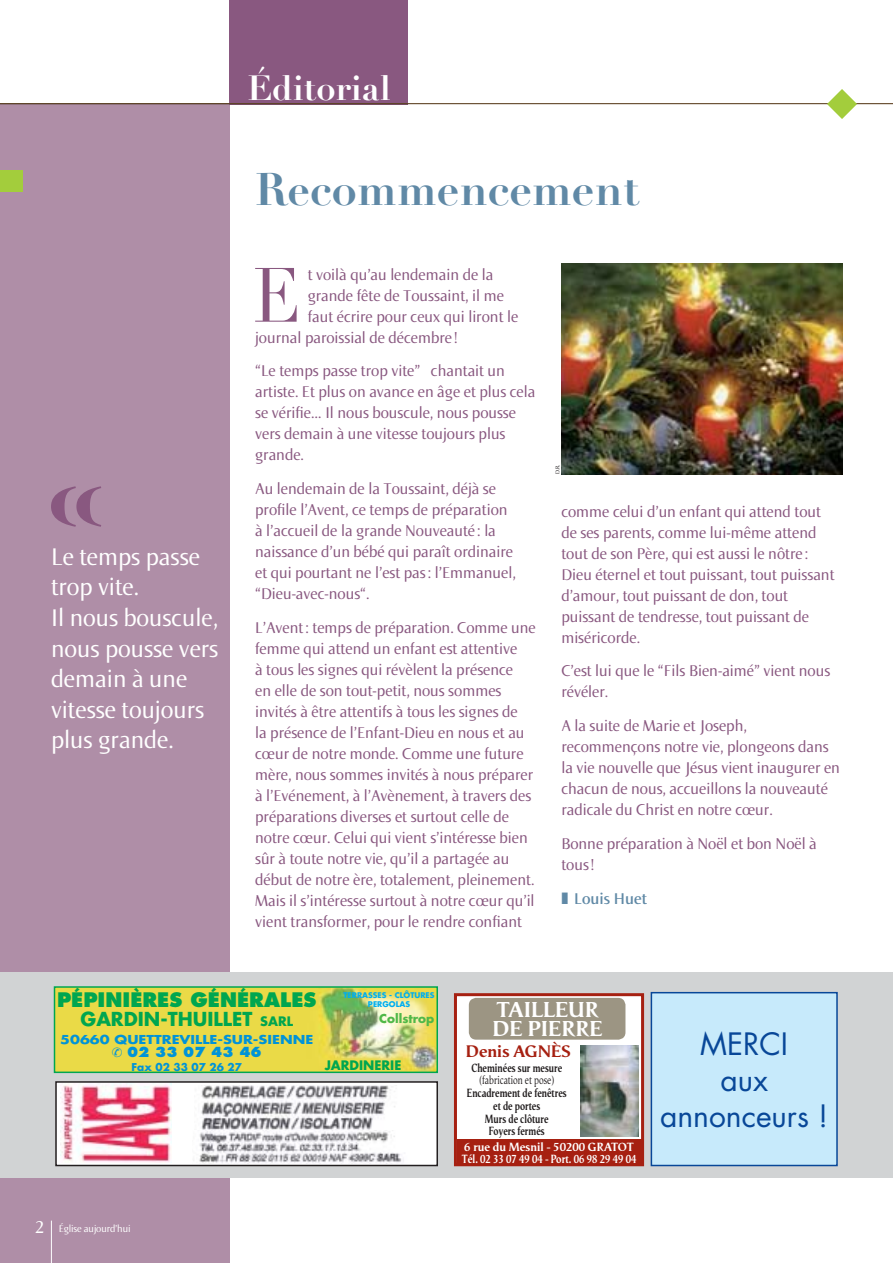
<style>
.page{position:relative;width:893px;height:1263px;background:#fff}
.page>*{position:absolute;margin:0;border:0;box-sizing:border-box;transform-origin:0 0}
.t1{font:75.45px "Didot LH";color:#895880;scale:.9 1}
.t2{font:700 45px "Didot LH";color:#6089a6}
.t3{font:700 34.5px "Didot LH";color:#fff}
.t4{font:30px/36px "Futura";color:#084798;text-align:center}
.t5{font:25.5px/30.6px "Norma";color:#fff}
.t6{font:700 21.75px/19.4px "Vega";color:#fff}
.t7{font:800 19.5px "Futura";color:#00a650}
.t8{font:700 18.75px "Futura";color:#00a650}
.t9{font:700 16.8px "Vega";color:#a62011}
.t10{font:16.5px/21px "Norma";color:#895880}
.t11{font:600 16.5px "Norma";color:#6089a6}
.t12{font:800 13.5px "Futura";color:#0093d8}
.t13{font:700 12.75px "Futura";color:#00a650}
.t14{font:700 12px/12.8px "Vega";color:#231f20;text-align:center;scale:.75 1}
.t15{font:700 12px/12.6px "Vega";color:#fff;scale:.95 1}
.t16{font:700 12px "Futura";color:#0093d8;scale:1.2 1}
.t17{font:12px "Vega";color:#231f20;scale:.75 1}
.t18{font:700 12px "Futura";color:#50b848}
.t19{font:10.5px "Norma";letter-spacing:-.01em;color:#fff}
.t20{font:700 10.5px "Futura";color:#0093d8}
.t21{font:700 7.65px/9.1px "Futura";color:#00aeef;text-align:center}
.t22{font:6px "Norma";color:#231f20}
.s1{font-size:12.75px}
.s2{font-size:18px}
</style>
<div class="page">
<div style="left:0;top:104px;width:230px;height:1159px;background:#af8ea7"></div>
<div style="left:230px;top:0;width:178px;height:104px;background:#895880"></div>
<div style="left:0;top:170px;width:22px;height:21px;background:#a3cd3c"></div>
<hr style="left:51px;top:1221px;width:1px;height:42px;background:#fff">
<hr style="left:0;top:103px;width:893px;height:1px;background:#624729">
<svg style="left:827px;top:89px;width:30px;height:30px"></svg>
<svg style="left:51px;top:486px;width:50px;height:41px"></svg>
<div style="left:0;top:972px;width:893px;height:206px;background:#d1d3d4"></div>
<div style="left:455px;top:995px;width:187px;height:170px;background:#fff"></div>
<div style="left:454px;top:993px;width:190px;height:173px;border:3px solid #a62011"></div>
<img style="left:581px;top:1046px;width:57px;height:90px">
<div style="left:457px;top:1139px;width:184px;height:27px;background:#a62011"></div>
<div style="left:469px;top:998px;width:156px;height:42px;background:#9c9583;border-radius:7px"></div>
<div style="left:56px;top:1082px;width:381px;height:84px;background:#fff"></div>
<div style="left:55px;top:1081px;width:383px;height:85px;border:2px solid #231f20"></div>
<img style="left:192px;top:1131px;width:218px;height:33px">
<img style="left:201px;top:1085px;width:194px;height:45px">
<img style="left:60px;top:1084px;width:111px;height:79px">
<img style="left:57px;top:989px;width:378px;height:81px">
<div style="left:54px;top:986px;width:384px;height:87px;border:2px solid #00a650"></div>
<div style="left:651px;top:993px;width:186px;height:173px;background:#c7eafb"></div>
<div style="left:651px;top:992px;width:187px;height:174px;border:2px solid #084798"></div>
<img style="left:562px;top:264px;width:280px;height:210px">
<h3 class="t3" style="left:247px;top:75px;width:145px">Éditorial</h3>
<h3 class="t5" style="left:51px;top:543px;width:169px">Le temps passe trop vite.<br>Il nous bouscule, nous pousse vers demain à une vitesse toujours plus grande.</h3>
<h2 class="t2" style="left:255px;top:172px;width:386px">Recommencement</h2>
<h1 class="t1" style="left:253px;top:264px;width:55px">E</h1>
<p class="t10" style="left:308px;top:265px;width:187px">t voilà qu’au lendemain de la</p>
<p class="t10" style="left:308px;top:286px;width:198px">grande fête de Toussaint, il me</p>
<p class="t10" style="left:308px;top:307px;width:212px">faut écrire pour ceux qui liront le</p>
<p class="t10" style="left:255px;top:328px;width:204px">journal paroissial de décembre !</p>
<p class="t10" style="left:255px;top:362px;width:282px">“Le temps passe trop vite” chantait un artiste. Et plus on avance en âge et plus cela se vérifie… Il nous bouscule, nous pousse vers demain à une vitesse toujours plus grande.</p>
<p class="t10" style="left:255px;top:480px;width:262px">Au lendemain de la Toussaint, déjà se profile l’Avent, ce temps de préparation à l’accueil de la grande Nouveauté : la naissance d’un bébé qui paraît ordinaire et qui pourtant ne l’est pas : l’Emmanuel, “Dieu-avec-nous“.</p>
<p class="t10" style="left:255px;top:618px;width:282px">L’Avent : temps de préparation. Comme une femme qui attend un enfant est attentive<br>à tous les signes qui révèlent la présence<br>en elle de son tout-petit, nous sommes invités à être attentifs à tous les signes de<br>la présence de l’Enfant-Dieu en nous et au cœur de notre monde. Comme une future mère, nous sommes invités à nous préparer à l’Evénement, à l’Avènement, à travers des préparations diverses et surtout celle de notre cœur. Celui qui vient s’intéresse bien sûr à toute notre vie, qu’il a partagée au début de notre ère, totalement, pleinement.<br>Mais il s’intéresse surtout à notre cœur qu’il vient transformer, pour le rendre confiant</p>
<p class="t22" style="left:555px;top:474px;width:11px;rotate:-90deg">D.R.</p>
<p class="t10" style="left:561px;top:502px;width:275px">comme celui d’un enfant qui attend tout de ses parents, comme lui-même attend tout de son Père, qui est aussi le nôtre :<br>Dieu éternel et tout puissant, tout puissant d’amour, tout puissant de don, tout puissant de tendresse, tout puissant de miséricorde.</p>
<p class="t10" style="left:561px;top:662px;width:270px">C’est lui que le “Fils Bien-aimé” vient nous révéler.</p>
<p class="t10" style="left:561px;top:717px;width:280px">A la suite de Marie et Joseph, recommençons notre vie, plongeons dans la vie nouvelle que Jésus vient inaugurer en chacun de nous, accueillons la nouveauté radicale du Christ en notre cœur.</p>
<p class="t10" style="left:561px;top:834px;width:257px">Bonne préparation à Noël et bon Noël à tous !</p>
<p class="t11" style="left:561px;top:892px;width:87px">❚ Louis Huet</p>
<p class="t7" style="left:57px;top:991px;width:261px">PÉPINIÈRES GÉNÉRALES</p>
<p class="t8" style="left:81px;top:1011px;width:214px">GARDIN-THUILLET <span class="s1">SARL</span></p>
<p class="t16" style="left:60px;top:1034px;width:212px">50660 QUETTREVILLE-SUR-SIENNE</p>
<p class="t12" style="left:112px;top:1046px;width:152px">✆ 02 33 07 43 46</p>
<p class="t20" style="left:132px;top:1062px;width:112px">Fax 02 33 07 26 27</p>
<p class="t21" style="left:343px;top:991px;width:93px">TERRASSES - CLÔTURES<br>PERGOLAS</p>
<p class="t18" style="left:379px;top:1013px;width:56px">Collstrop</p>
<p class="t13" style="left:325px;top:1059px;width:78px">JARDINERIE</p>
<p class="t19" style="left:35px;top:1225px;width:97px"><span class="s2">2</span> Église aujourd’hui</p>
<h3 class="t6" style="left:492px;top:1000px;width:111px">TAILLEUR<br>DE PIERRE</h3>
<p class="t9" style="left:466px;top:1042px;width:106px">Denis AGNÈS</p>
<p class="t14" style="left:471px;top:1061px;width:123px">Cheminées sur mesure</p>
<p class="t17" style="left:479px;top:1073px;width:101px">(fabrication et pose)</p>
<p class="t14" style="left:467px;top:1087px;width:135px">Encadrement de fenêtres et de portes<br>Murs de clôture<br>Foyers fermés</p>
<p class="t15" style="left:462px;top:1140px;width:185px">6 rue du Mesnil - 50200 GRATOT<br>Tél. 02 33 07 49 04 - Port. 06 98 29 49 04</p>
<h3 class="t4" style="left:660px;top:1028px;width:170px">MERCI<br>aux annonceurs !</h3>
</div>
